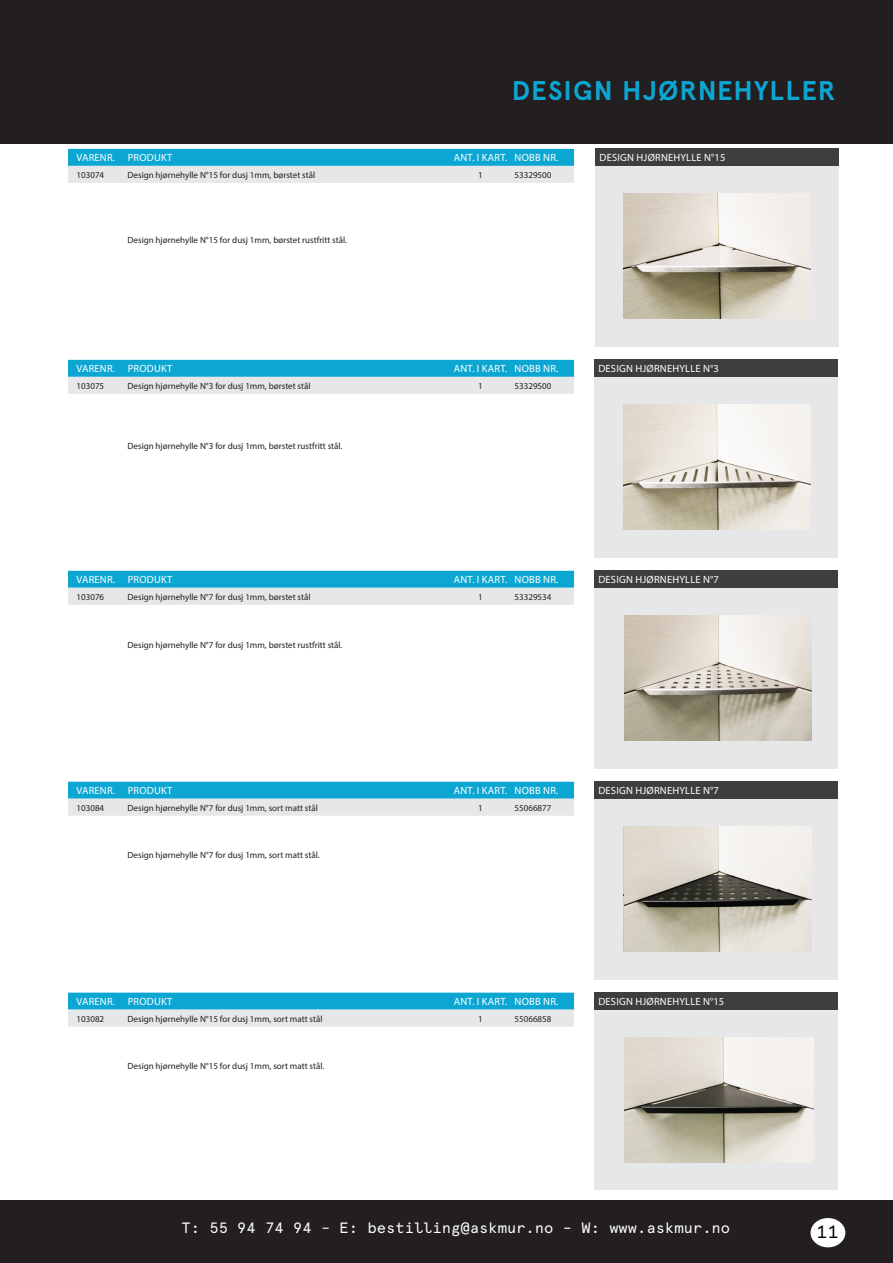
<style>
.page{position:relative;width:893px;height:1263px;background:#fff}
.page>*{position:absolute;margin:0;border:0;box-sizing:border-box;transform-origin:0 0}
.Overskrift_innhold{font:700 27px "Apercu";letter-spacing:.04em;color:#0ca6d3}
.t1{font:18px "Apercu Mono";color:#000}
.t2{font:15px "Apercu Mono";color:#fff}
.Tabell_overskrift_fø{font:10.5px "Myriad Pro";letter-spacing:.02em;color:#fff}
.Overskrift_produktbi{font:10.5px "Myriad Pro";letter-spacing:.02em;color:#fff}
.Tabell_brødtekst{font:9px "Myriad Pro";color:#231f20}
</style>
<div class="page">
<div style="left:0;top:0;width:13px;height:144px;background:#231f20"></div>
<div style="left:11px;top:1px;width:882px;height:143px;background:#231f20"></div>
<div style="left:0;top:1200px;width:893px;height:63px;background:#231f20"></div>
<div style="left:810px;top:1218px;width:35px;height:29px;background:#fff;border-radius:50%"></div>
<div style="left:595px;top:166px;width:244px;height:180px;background:#e6e7e9"></div>
<div style="left:595px;top:149px;width:244px;height:17px;background:#3e3e3f"></div>
<div style="left:594px;top:377px;width:244px;height:180px;background:#e6e7e9"></div>
<div style="left:594px;top:360px;width:244px;height:17px;background:#3e3e3f"></div>
<div style="left:594px;top:588px;width:244px;height:180px;background:#e6e7e9"></div>
<div style="left:594px;top:571px;width:244px;height:17px;background:#3e3e3f"></div>
<div style="left:594px;top:799px;width:244px;height:180px;background:#e6e7e9"></div>
<div style="left:594px;top:782px;width:244px;height:17px;background:#3e3e3f"></div>
<div style="left:594px;top:1010px;width:244px;height:180px;background:#e6e7e9"></div>
<div style="left:594px;top:993px;width:244px;height:17px;background:#3e3e3f"></div>
<svg style="left:68px;top:360px;width:506px;height:34px;background:#7ac7de"></svg>
<svg style="left:68px;top:149px;width:506px;height:34px;background:#7ac6de"></svg>
<svg style="left:68px;top:571px;width:506px;height:34px;background:#7bc7de"></svg>
<svg style="left:68px;top:782px;width:506px;height:34px;background:#7cc7de"></svg>
<svg style="left:68px;top:993px;width:506px;height:34px;background:#7dc7de"></svg>
<img style="left:623px;top:194px;width:188px;height:125px">
<img style="left:623px;top:405px;width:188px;height:125px">
<img style="left:625px;top:616px;width:187px;height:124px">
<img style="left:625px;top:826px;width:187px;height:125px">
<img style="left:625px;top:1037px;width:188px;height:126px">
<p class="Overskrift_innhold" style="left:512px;top:75px;width:325px">DESIGN HJØRNEHYLLER</p>
<p class="Tabell_overskrift_fø" style="left:77px;top:151px;width:40px">VARENR.</p>
<p class="Tabell_overskrift_fø" style="left:128px;top:151px;width:46px">PRODUKT</p>
<p class="Tabell_overskrift_fø" style="left:454px;top:151px;width:55px">ANT. I KART.</p>
<p class="Tabell_overskrift_fø" style="left:515px;top:151px;width:45px">NOBB NR.</p>
<p class="Tabell_brødtekst" style="left:77px;top:169px;width:29px">103074</p>
<p class="Tabell_brødtekst" style="left:128px;top:169px;width:189px">Design hjørnehylle N°15 for dusj 1mm, børstet stål</p>
<p class="Tabell_brødtekst" style="left:478px;top:169px;width:6px">1</p>
<p class="Tabell_brødtekst" style="left:514px;top:169px;width:38px">53329500</p>
<p class="Tabell_brødtekst" style="left:128px;top:234px;width:221px">Design hjørnehylle N°15 for dusj 1mm, børstet rustfritt stål.</p>
<p class="Overskrift_produktbi" style="left:599px;top:151px;width:127px">DESIGN HJØRNEHYLLE N°15</p>
<p class="Tabell_overskrift_fø" style="left:77px;top:362px;width:40px">VARENR.</p>
<p class="Tabell_overskrift_fø" style="left:128px;top:362px;width:46px">PRODUKT</p>
<p class="Tabell_overskrift_fø" style="left:454px;top:362px;width:55px">ANT. I KART.</p>
<p class="Tabell_overskrift_fø" style="left:515px;top:362px;width:45px">NOBB NR.</p>
<p class="Tabell_brødtekst" style="left:77px;top:380px;width:29px">103075</p>
<p class="Tabell_brødtekst" style="left:128px;top:380px;width:185px">Design hjørnehylle N°3 for dusj 1mm, børstet stål</p>
<p class="Tabell_brødtekst" style="left:478px;top:380px;width:6px">1</p>
<p class="Tabell_brødtekst" style="left:514px;top:380px;width:38px">53329500</p>
<p class="Tabell_brødtekst" style="left:128px;top:440px;width:216px">Design hjørnehylle N°3 for dusj 1mm, børstet rustfritt stål.</p>
<p class="Overskrift_produktbi" style="left:598px;top:362px;width:122px">DESIGN HJØRNEHYLLE N°3</p>
<p class="Tabell_overskrift_fø" style="left:77px;top:573px;width:40px">VARENR.</p>
<p class="Tabell_overskrift_fø" style="left:128px;top:573px;width:46px">PRODUKT</p>
<p class="Tabell_overskrift_fø" style="left:454px;top:573px;width:55px">ANT. I KART.</p>
<p class="Tabell_overskrift_fø" style="left:515px;top:573px;width:45px">NOBB NR.</p>
<p class="Tabell_brødtekst" style="left:77px;top:591px;width:29px">103076</p>
<p class="Tabell_brødtekst" style="left:128px;top:591px;width:185px">Design hjørnehylle N°7 for dusj 1mm, børstet stål</p>
<p class="Tabell_brødtekst" style="left:478px;top:591px;width:6px">1</p>
<p class="Tabell_brødtekst" style="left:514px;top:591px;width:38px">53329534</p>
<p class="Tabell_brødtekst" style="left:128px;top:639px;width:216px">Design hjørnehylle N°7 for dusj 1mm, børstet rustfritt stål.</p>
<p class="Overskrift_produktbi" style="left:598px;top:573px;width:122px">DESIGN HJØRNEHYLLE N°7</p>
<p class="Tabell_overskrift_fø" style="left:77px;top:784px;width:40px">VARENR.</p>
<p class="Tabell_overskrift_fø" style="left:128px;top:784px;width:46px">PRODUKT</p>
<p class="Tabell_overskrift_fø" style="left:454px;top:784px;width:55px">ANT. I KART.</p>
<p class="Tabell_overskrift_fø" style="left:515px;top:784px;width:45px">NOBB NR.</p>
<p class="Tabell_brødtekst" style="left:77px;top:802px;width:29px">103084</p>
<p class="Tabell_brødtekst" style="left:128px;top:802px;width:192px">Design hjørnehylle N°7 for dusj 1mm, sort matt stål</p>
<p class="Tabell_brødtekst" style="left:478px;top:802px;width:6px">1</p>
<p class="Tabell_brødtekst" style="left:514px;top:802px;width:38px">55066877</p>
<p class="Tabell_brødtekst" style="left:128px;top:850px;width:194px">Design hjørnehylle N°7 for dusj 1mm, sort matt stål.</p>
<p class="Overskrift_produktbi" style="left:598px;top:784px;width:122px">DESIGN HJØRNEHYLLE N°7</p>
<p class="Tabell_overskrift_fø" style="left:77px;top:995px;width:40px">VARENR.</p>
<p class="Tabell_overskrift_fø" style="left:128px;top:995px;width:46px">PRODUKT</p>
<p class="Tabell_overskrift_fø" style="left:454px;top:995px;width:55px">ANT. I KART.</p>
<p class="Tabell_overskrift_fø" style="left:515px;top:995px;width:45px">NOBB NR.</p>
<p class="Tabell_brødtekst" style="left:77px;top:1013px;width:29px">103082</p>
<p class="Tabell_brødtekst" style="left:128px;top:1013px;width:197px">Design hjørnehylle N°15 for dusj 1mm, sort matt stål</p>
<p class="Tabell_brødtekst" style="left:478px;top:1013px;width:6px">1</p>
<p class="Tabell_brødtekst" style="left:514px;top:1013px;width:38px">55066858</p>
<p class="Tabell_brødtekst" style="left:128px;top:1061px;width:198px">Design hjørnehylle N°15 for dusj 1mm, sort matt stål.</p>
<p class="Overskrift_produktbi" style="left:598px;top:995px;width:127px">DESIGN HJØRNEHYLLE N°15</p>
<p class="t2" style="left:181px;top:1218px;width:550px">T: 55 94 74 94 – E: bestilling@askmur.no – W: www.askmur.no</p>
<p class="t1" style="left:816px;top:1221px;width:24px">11</p>
</div>
